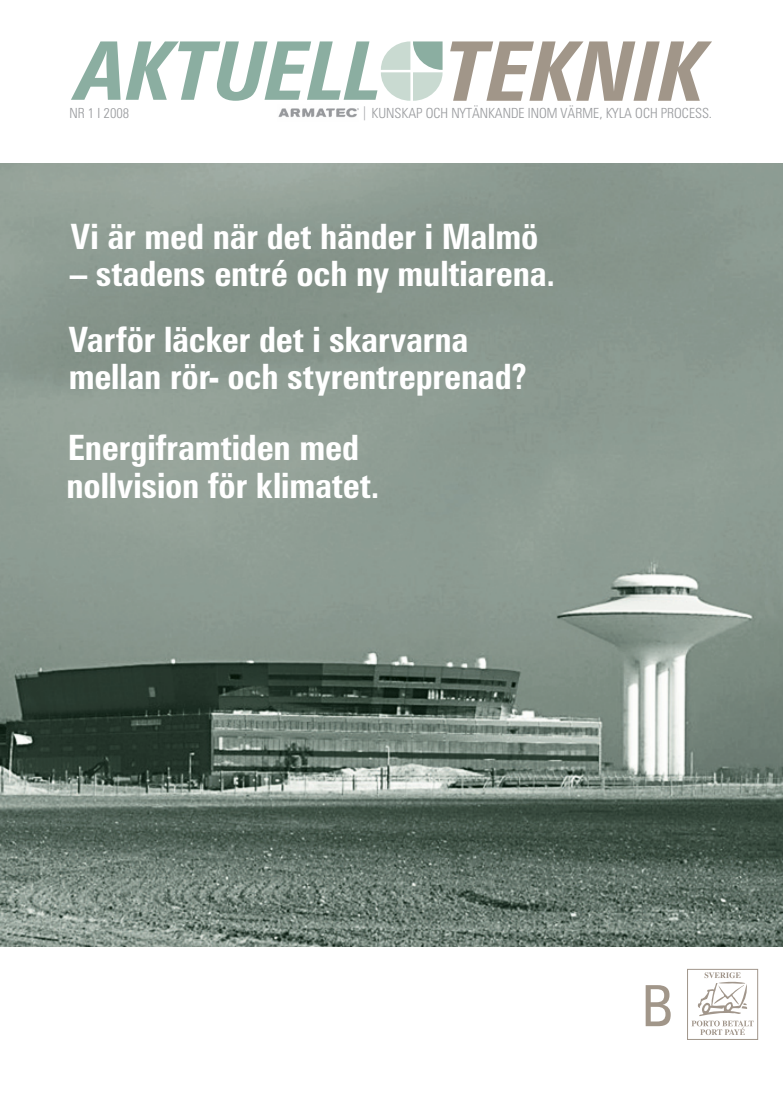
<style>
.page{position:relative;width:783px;height:1117px;background:#fff}
.page>*{position:absolute;margin:0;border:0;box-sizing:border-box;transform-origin:0 0}
.t1{font:condensed 57px "Zurich BT";color:#a19689}
.t2{font:700 condensed 35px/66px "Zurich BT";letter-spacing:-.005em;color:#fff}
.t3{font:300 condensed 14px "Zurich BT";color:#999b9e}
</style>
<div class="page">
<img style="left:0;top:163px;width:782px;height:784px">
<svg style="left:71px;top:41px;width:49px;height:59px"></svg>
<svg style="left:450px;top:41px;width:261px;height:60px"></svg>
<svg style="left:126px;top:41px;width:316px;height:60px"></svg>
<img style="left:278px;top:108px;width:81px;height:10px">
<div style="left:686px;top:969px;width:72px;height:71px;border:1px solid #a1968b"></div>
<svg style="left:691px;top:972px;width:62px;height:63px"></svg>
<p class="t3" style="left:69px;top:105px;width:61px">NR 1 I 2008</p>
<p class="t3" style="left:361px;top:105px;width:352px">| KUNSKAP OCH NYTÄNKANDE INOM VÄRME, KYLA OCH PROCESS.</p>
<p class="t2" style="left:71px;top:203px;width:469px">Vi är med när det händer i Malmö</p>
<p class="t2" style="left:69px;top:240px;width:488px">– stadens entré och ny multiarena.<br>Varför läcker det i skarvarna</p>
<p class="t2" style="left:68px;top:341px;width:460px;line-height:71px">mellan rör- och styrentreprenad?<br>Energiframtiden med</p>
<p class="t2" style="left:67px;top:452px;width:314px">nollvision för klimatet.</p>
<h1 class="t1" style="left:641px;top:971px;width:33px">B</h1>
</div>
